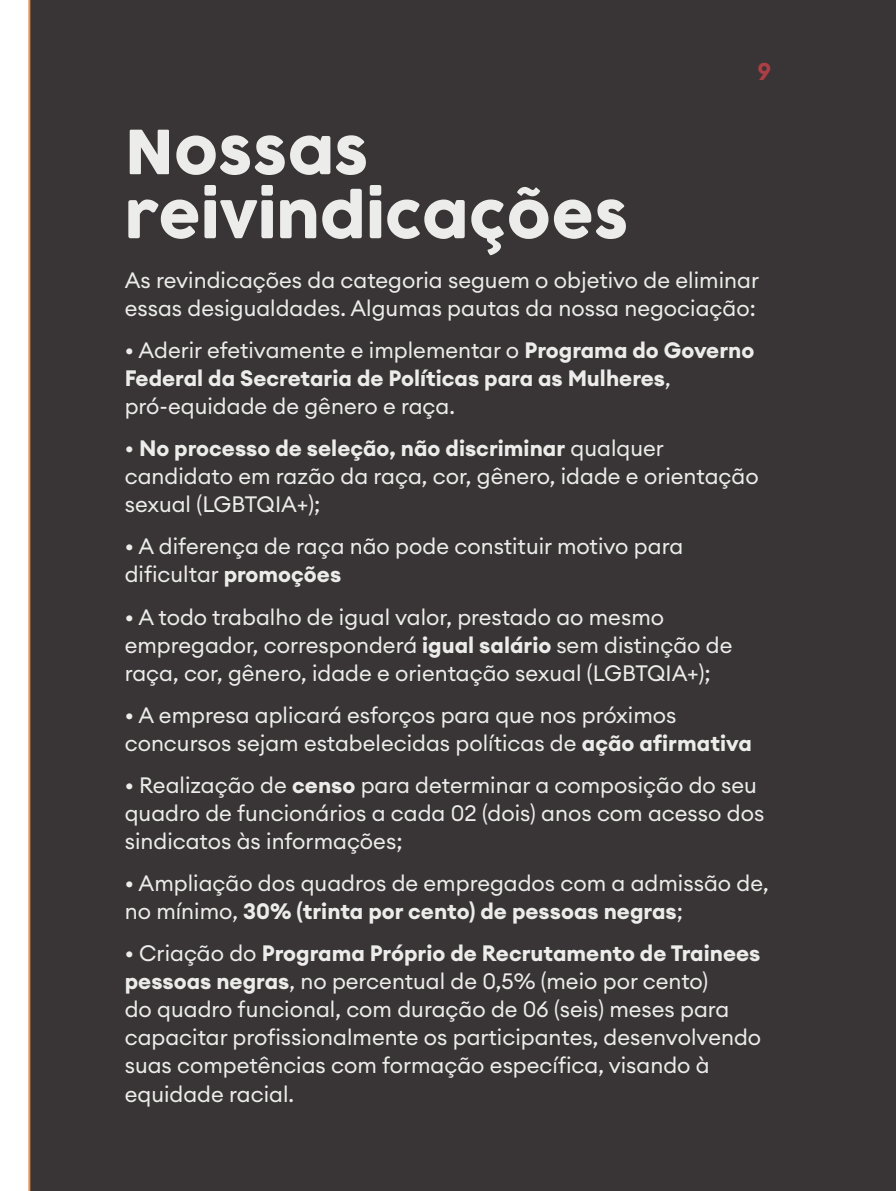
<style>
.page{position:relative;width:896px;height:1191px;background:#fff}
.page>*{position:absolute;margin:0;border:0;box-sizing:border-box;transform-origin:0 0}
.t1{font:60px/64px "Cocogoose";color:#ececea}
.t2{font:700 24px "Euclid Circular A";color:#aa3f46}
.t3{font:22px/28px "Euclid Circular A";color:#ececea}
.t4{font:700 22px/28px "Euclid Circular A";color:#ececea}
.s1{font-weight:400}
.s2{font-weight:700}
</style>
<div class="page">
<div style="left:28px;top:0;width:868px;height:1191px;background:#393536"></div>
<p class="t2" style="left:757px;top:56px;width:15px">9</p>
<p class="t1" style="left:125px;top:123px;width:505px">Nossas reivindicações</p>
<p class="t3" style="left:125px;top:266px;width:636px">As revindicações da categoria seguem o objetivo de eliminar essas desigualdades. Algumas pautas da nossa negociação:</p>
<p class="t4" style="left:125px;top:336px;width:631px"><span class="s1">• Aderir efetivamente e implementar o</span> Programa do Governo<br>Federal da Secretaria de Políticas para as Mulheres<span class="s1">, pró-equidade de gênero e raça.</span></p>
<p class="t3" style="left:125px;top:434px;width:635px">• <span class="s2">No processo de seleção, não discriminar</span> qualquer candidato em razão da raça, cor, gênero, idade e orientação sexual (LGBTQIA+);</p>
<p class="t3" style="left:125px;top:532px;width:560px">• A diferença de raça não pode constituir motivo para dificultar <span class="s2">promoções</span></p>
<p class="t3" style="left:125px;top:602px;width:609px">• A todo trabalho de igual valor, prestado ao mesmo empregador, corresponderá <span class="s2">igual salário</span> sem distinção de raça, cor, gênero, idade e orientação sexual (LGBTQIA+);</p>
<p class="t3" style="left:125px;top:701px;width:628px">• A empresa aplicará esforços para que nos próximos concursos sejam estabelecidas políticas de <span class="s2">ação afirmativa</span></p>
<p class="t3" style="left:125px;top:771px;width:641px">• Realização de <span class="s2">censo</span> para determinar a composição do seu quadro de funcionários a cada 02 (dois) anos com acesso dos sindicatos às informações;</p>
<p class="t3" style="left:125px;top:869px;width:645px">• Ampliação dos quadros de empregados com a admissão de, no mínimo, <span class="s2">30% (trinta por cento) de pessoas negras</span>;</p>
<p class="t3" style="left:125px;top:939px;width:638px">• Criação do <span class="s2">Programa Próprio de Recrutamento de Trainees pessoas negras</span>, no percentual de 0,5% (meio por cento)<br>do quadro funcional, com duração de 06 (seis) meses para capacitar profissionalmente os participantes, desenvolvendo suas competências com formação específica, visando à equidade racial.</p>
</div>
